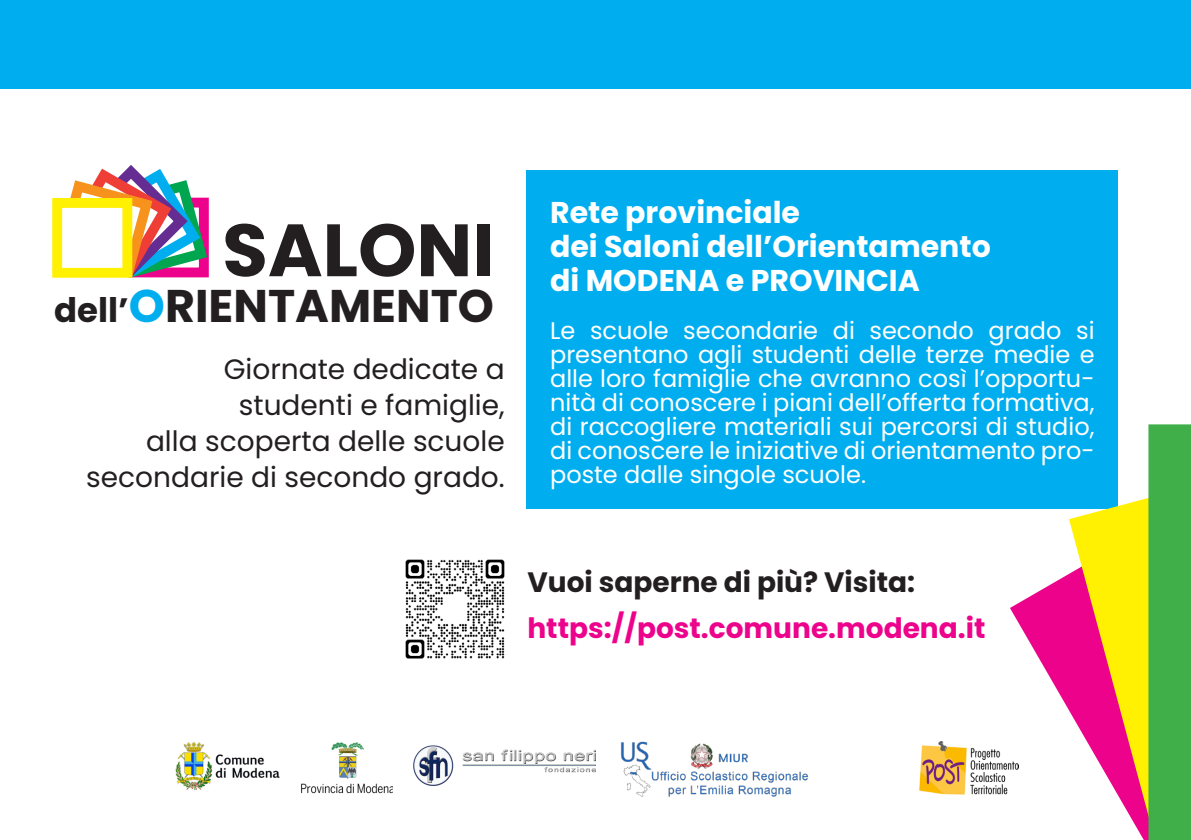
<style>
.page{position:relative;width:1191px;height:840px;background:#fff}
.page>*{position:absolute;margin:0;border:0;box-sizing:border-box;transform-origin:0 0}
.t1{font:700 73.8px "Poppins";color:#231f20}
.t2{font:700 45.8px "Poppins";color:#231f20}
.t3{font:700 30px "Poppins";color:#fff}
.t4{font:28px/36px "Poppins";color:#231f20;text-align:right}
.t5{font:700 28px "Poppins";color:#ed028c}
.t6{font:700 28px "Poppins";color:#231f20}
.t7{font:24px/24px "Poppins";color:#fff;text-align:justify}
.s1{font-size:33.8px}
.s2{color:#00aeef}
</style>
<div class="page">
<div style="left:526px;top:170px;width:592px;height:338px;background:#00aeef"></div>
<svg style="left:52px;top:165px;width:157px;height:113px"></svg>
<div style="left:57px;top:203px;width:70px;height:69px;background:#fff"></div>
<div style="left:52px;top:198px;width:80px;height:79px;border:10px solid #fff101"></div>
<img style="left:405px;top:559px;width:100px;height:100px">
<div style="left:0;top:0;width:1191px;height:88px;background:#00aeef"></div>
<svg style="left:1020px;top:498px;width:128px;height:341px"></svg>
<div style="left:1148px;top:424px;width:43px;height:415px;background:#40ae49"></div>
<img style="left:175px;top:741px;width:105px;height:50px">
<img style="left:413px;top:745px;width:182px;height:41px">
<img style="left:620px;top:741px;width:189px;height:54px">
<img style="left:301px;top:742px;width:92px;height:51px">
<img style="left:919px;top:741px;width:99px;height:54px">
<p class="t1" style="left:222px;top:207px;width:273px">SALONI</p>
<p class="t2" style="left:54px;top:279px;width:441px"><span class="s1">dell’</span><span class="s2">O</span>RIENTAMENTO</p>
<p class="t4" style="left:224px;top:351px;width:282px">Giornate dedicate a</p>
<p class="t4" style="left:239px;top:387px;width:267px">studenti e famiglie,</p>
<p class="t4" style="left:86px;top:423px;width:420px">alla scoperta delle scuole secondarie di secondo grado.</p>
<p class="t3" style="left:550px;top:194px;width:251px">Rete provinciale</p>
<p class="t3" style="left:550px;top:228px;width:442px">dei Saloni dell’Orientamento</p>
<p class="t3" style="left:550px;top:262px;width:371px">di MODENA e PROVINCIA</p>
<p class="t7" style="left:550px;top:318px;width:546px">Le scuole secondarie di secondo grado si presentano agli studenti delle terze medie e alle loro famiglie che avranno così l’opportu&shy;nità di conoscere i piani dell’offerta formativa, di raccogliere materiali sui percorsi di studio, di conoscere le iniziative di orientamento pro&shy;poste dalle singole scuole.</p>
<p class="t6" style="left:527px;top:566px;width:389px">Vuoi saperne di più? Visita:</p>
<p class="t5" style="left:527px;top:611px;width:459px">https://post.comune.modena.it</p>
</div>
